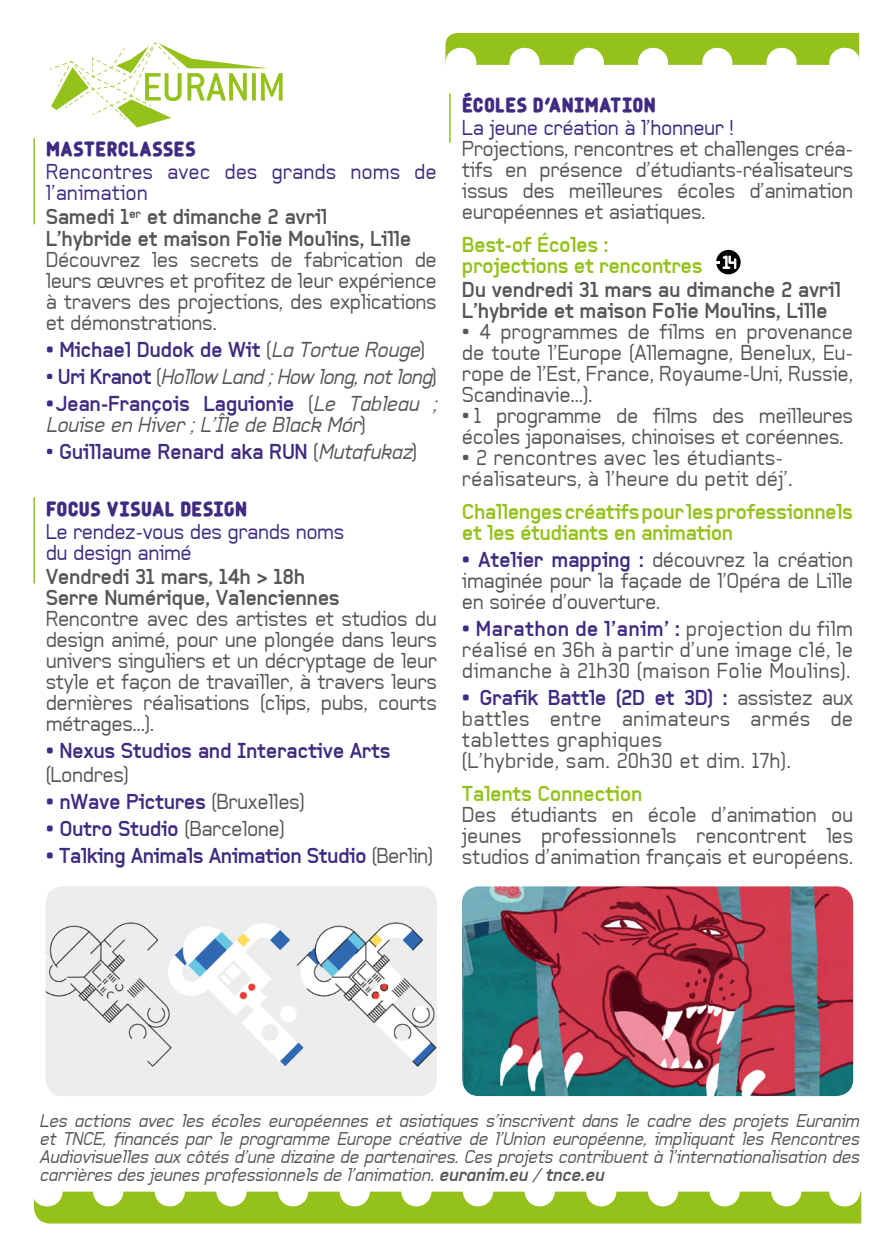
<style>
.page{position:relative;width:893px;height:1259px;background:#fff}
.page>*{position:absolute;margin:0;border:0;box-sizing:border-box;transform-origin:0 0}
.titre{font:27px "Matryoshka M";letter-spacing:-.02em;color:#3f2b81}
.texte_courant{font:21px/21px "Baksheesh";letter-spacing:-.01em;color:#565655;text-align:justify}
.date{font:700 21px "Baksheesh";letter-spacing:-.02em;color:#565655}
.date-2{font:700 21px/24px "Baksheesh";letter-spacing:-.02em;color:#3f2b81}
.texte_courant-2{font:700 21px/21px "Baksheesh";letter-spacing:-.03em;color:#94c11a}
.texte_courant-3{font:700 21px "Baksheesh";letter-spacing:-.02em;color:#3f2b81}
.ss_titre{font:21px "Baksheesh";letter-spacing:-.02em;color:#3f2b81}
.texte_courant-4{font:italic 21px/21px "Baksheesh";letter-spacing:-.02em;color:#565655}
.ss_titre-2{font:21px/21px "Baksheesh";color:#3f2b81}
.texte_courant-5{font:italic 21px "Baksheesh";letter-spacing:-.04em;color:#565655}
.texte_courant-6{font:21px "Baksheesh";letter-spacing:.01em;color:#565655}
.texte_courant-7{font:italic 18px/18px "Baksheesh";letter-spacing:-.02em;color:#565655;text-align:justify}
.s1{font-weight:400;color:#565655}
.s2{font-weight:400;font-style:italic;color:#565655}
.s3{font-style:normal;color:#3f2b81}
.s4{font-weight:700;font-style:normal;color:#3f2b81}
.s5{font-style:normal}
.s6{font-weight:400}
.s7{font-weight:700;color:#3f2b81}
.s8{font-weight:700}
</style>
<div class="page">
<img style="left:46px;top:886px;width:391px;height:210px">
<img style="left:462px;top:886px;width:391px;height:210px">
<svg style="left:445px;top:33px;width:414px;height:32px"></svg>
<hr style="left:460px;top:48px;width:1px;height:30px;background:#fff">
<hr style="left:844px;top:48px;width:1px;height:30px;background:#fff">
<svg style="left:34px;top:1191px;width:827px;height:32px"></svg>
<hr style="left:47px;top:1176px;width:1px;height:30px;background:#fff">
<hr style="left:844px;top:1176px;width:1px;height:30px;background:#fff">
<hr style="left:33px;top:138px;width:2px;height:86px;background:#94c11a">
<hr style="left:33px;top:497px;width:2px;height:86px;background:#94c11a">
<hr style="left:449px;top:94px;width:2px;height:49px;background:#94c11a">
<svg style="left:50px;top:42px;width:233px;height:85px"></svg>
<svg style="left:716px;top:250px;width:25px;height:24px"></svg>
<svg style="left:716px;top:256px;width:20px;height:13px"></svg>
<p class="titre" style="left:46px;top:137px;width:152px">MASTERCLASSES</p>
<p class="ss_titre-2" style="left:46px;top:161px;width:393px">Rencontres avec des grands noms de l’animation</p>
<p class="date" style="left:46px;top:205px;width:283px">Samedi 1<sup>er</sup> et dimanche 2 avril</p>
<p class="date" style="left:46px;top:226px;width:367px">L’hybride et maison Folie Moulins, Lille</p>
<p class="texte_courant" style="left:46px;top:248px;width:393px">Découvrez les secrets de fabrication de leurs œuvres et profitez de leur expérience à travers des projections, des explications et démonstrations.</p>
<p class="texte_courant-3" style="left:46px;top:337px;width:381px">• Michael Dudok de Wit <span class="s1">(</span><span class="s2">La Tortue Rouge</span><span class="s1">)</span></p>
<p class="texte_courant-5" style="left:46px;top:364px;width:393px"><span class="s3">•</span> <span class="s4">Uri Kranot</span> <span class="s5">(</span>Hollow Land ; How long, not long<span class="s5">)</span></p>
<p class="texte_courant-4" style="left:46px;top:392px;width:393px"><span class="s4">•Jean-François Laguionie</span> <span class="s5">(</span>Le Tableau ;<br>Louise en Hiver ; L’Île de Black Mór<span class="s5">)</span></p>
<p class="texte_courant-3" style="left:46px;top:439px;width:373px"><span class="s6">•</span> Guillaume Renard aka RUN <span class="s1">(</span><span class="s2">Mutafukaz</span><span class="s1">)</span></p>
<p class="titre" style="left:46px;top:496px;width:203px">FOCUS VISUAL DESIGN</p>
<p class="ss_titre" style="left:46px;top:519px;width:300px">Le rendez-vous des grands noms</p>
<p class="ss_titre" style="left:46px;top:540px;width:148px">du design animé</p>
<p class="date" style="left:46px;top:564px;width:261px">Vendredi 31 mars, 14h &gt; 18h</p>
<p class="date" style="left:46px;top:585px;width:296px">Serre Numérique, Valenciennes</p>
<p class="texte_courant" style="left:46px;top:607px;width:393px">Rencontre avec des artistes et studios du design animé, pour une plongée dans leurs univers singuliers et un décryptage de leur style et façon de travailler, à travers leurs dernières réalisations (clips, pubs, courts métrages...).</p>
<p class="date-2" style="left:46px;top:738px;width:346px">• Nexus Studios and Interactive Arts <span class="s1">(Londres)</span></p>
<p class="date-2" style="left:46px;top:789px;width:260px">• nWave Pictures <span class="s1">(Bruxelles)</span></p>
<p class="date-2" style="left:46px;top:816px;width:241px">• Outro Studio <span class="s1">(Barcelone)</span></p>
<p class="date-2" style="left:46px;top:843px;width:389px">• Talking Animals Animation Studio <span class="s1">(Berlin)</span></p>
<p class="titre" style="left:462px;top:92px;width:195px">ÉCOLES D’ANIMATION</p>
<p class="ss_titre" style="left:462px;top:115px;width:273px">La jeune création à l’honneur !</p>
<p class="texte_courant" style="left:462px;top:138px;width:393px">Projections, rencontres et challenges créa&shy;tifs en présence d’étudiants-réalisateurs issus des meilleures écoles d’animation européennes et asiatiques.</p>
<p class="texte_courant-2" style="left:462px;top:234px;width:148px">Best-of Écoles :</p>
<p class="texte_courant-2" style="left:462px;top:255px;width:242px">projections et rencontres</p>
<p class="date" style="left:462px;top:277px;width:380px">Du vendredi 31 mars au dimanche 2 avril</p>
<p class="date" style="left:462px;top:298px;width:367px">L’hybride et maison Folie Moulins, Lille</p>
<p class="texte_courant" style="left:462px;top:321px;width:393px">• 4 programmes de films en provenance de toute l’Europe (Allemagne, Benelux, Eu&shy;rope de l’Est, France, Royaume-Uni, Russie, Scandinavie…).</p>
<p class="texte_courant" style="left:462px;top:405px;width:393px">• 1 programme de films des meilleures écoles japonaises, chinoises et coréennes.</p>
<p class="texte_courant" style="left:462px;top:447px;width:323px">• 2 rencontres avec les étudiants-</p>
<p class="texte_courant" style="left:462px;top:468px;width:332px">réalisateurs, à l’heure du petit déj’.</p>
<p class="texte_courant-2" style="left:462px;top:501px;width:393px">Challenges créatifs pour les professionnels et les étudiants en animation</p>
<p class="texte_courant" style="left:462px;top:549px;width:393px"><span class="s7">• Atelier mapping :</span> découvrez la création imaginée pour la façade de l’Opéra de Lille en soirée d’ouverture.</p>
<p class="texte_courant" style="left:462px;top:618px;width:393px"><span class="s7">• Marathon de l’anim’ :</span> projection du film réalisé en 36h à partir d’une image clé, le dimanche à 21h30 (maison Folie Moulins).</p>
<p class="texte_courant" style="left:462px;top:687px;width:393px"><span class="s7">• Grafik Battle (2D et 3D) :</span> assistez aux battles entre animateurs armés de tablettes graphiques</p>
<p class="texte_courant-6" style="left:462px;top:748px;width:330px">(L’hybride, sam. 20h30 et dim. 17h).</p>
<p class="texte_courant-2" style="left:462px;top:783px;width:182px">Talents Connection</p>
<p class="texte_courant" style="left:462px;top:804px;width:393px">Des étudiants en école d’animation ou jeunes professionnels rencontrent les studios d’animation français et européens.</p>
<p class="texte_courant-7" style="left:39px;top:1111px;width:821px">Les actions avec les écoles européennes et asiatiques s’inscrivent dans le cadre des projets Euranim et TNCE, financés par le programme Europe créative de l’Union européenne, impliquant les Rencontres Audiovisuelles aux côtés d’une dizaine de partenaires. Ces projets contribuent à l’internationalisation des carrières des jeunes professionnels de l’animation. <span class="s8">euranim.eu</span> / <span class="s8">tnce.eu</span></p>
</div>
